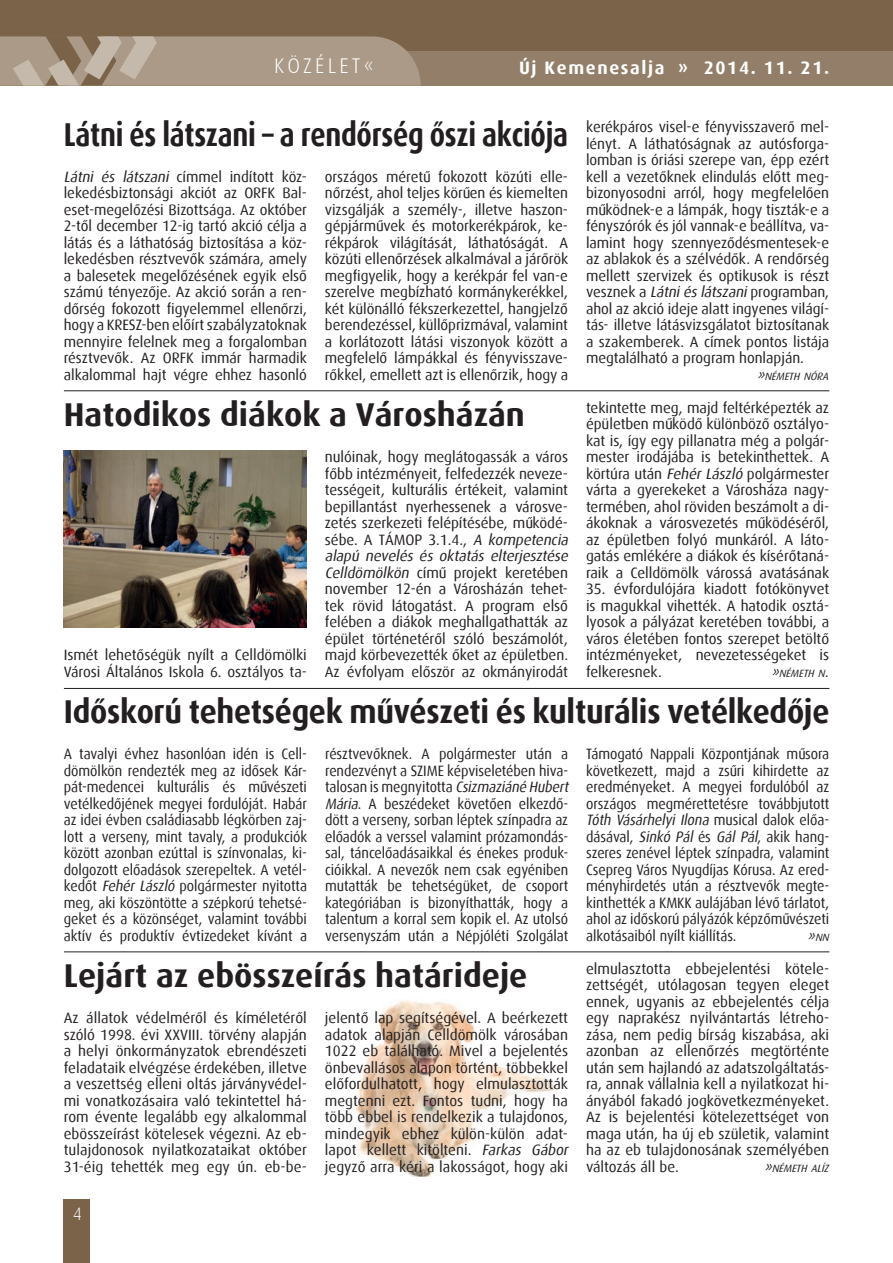
<style>
.page{position:relative;width:893px;height:1263px;background:#fff}
.page>*{position:absolute;margin:0;border:0;box-sizing:border-box;transform-origin:0 0}
.t1{font:700 33px "Dax";letter-spacing:-.01em;color:#231f20}
.t2{font:700 33px "Dax";letter-spacing:-.01em;color:#231f20;scale:.94 1}
.t3{font:700 33px "Dax";letter-spacing:-.01em;color:#231f20;scale:.84 1}
.t4{font:300 21.3px "Dax";letter-spacing:.15em;color:#fff}
.t5{font:700 18px "Dax";letter-spacing:.09em;color:#fff}
.t6{font:300 18px "Dax";color:#fff}
.t7{font:15px/16.5px "Dax";letter-spacing:-.005em;color:#231f20;text-align:justify}
.t8{font:15px/16.5px "Dax";letter-spacing:-.005em;color:#231f20;text-align:justify;scale:.94 1}
.t9{font:italic 10.5px "Dax";color:#231f20}
.s1{font-style:italic}
.s2{font-size:15px}
</style>
<div class="page">
<div style="left:0;top:0;width:893px;height:85px;background:#7b6349"></div>
<div style="left:0;top:52px;width:893px;height:34px;background:#937f69"></div>
<div style="left:64px;top:1199px;width:26px;height:64px;background:#7b6349"></div>
<svg style="left:0;top:36px;width:421px;height:50px;background:#a99885"></svg>
<img style="left:355px;top:1000px;width:200px;height:176px">
<img style="left:64px;top:450px;width:243px;height:177px">
<hr style="left:64px;top:390px;width:765px;height:1px;background:#231f20">
<hr style="left:64px;top:688px;width:765px;height:1px;background:#231f20">
<hr style="left:64px;top:951px;width:765px;height:1px;background:#231f20">
<h2 class="t4" style="left:274px;top:54px;width:102px">KÖZÉLET«</h2>
<p class="t5" style="left:519px;top:58px;width:311px">Új Kemenesalja » 2014. 11. 21.</p>
<h1 class="t3" style="left:64px;top:115px;width:602px">Látni és látszani – a rendőrség őszi akciója</h1>
<p class="t7" style="left:64px;top:168px;width:245px"><span class="s1">Látni és látszani</span> címmel indított köz&shy;lekedésbiztonsági akciót az ORFK Bal&shy;eset-megelőzési Bizottsága. Az október 2-től december 12-ig tartó akció célja a látás és a láthatóság biztosítása a köz&shy;lekedésben résztvevők számára, amely a balesetek megelőzésének egyik első számú tényezője. Az akció során a ren&shy;dőrség fokozott figyelemmel ellenőrzi, hogy a KRESZ-ben előírt szabályzatoknak mennyire felelnek meg a forgalomban résztvevők. Az ORFK immár harmadik alkalommal hajt végre ehhez hasonló</p>
<p class="t7" style="left:325px;top:168px;width:245px">országos méretű fokozott közúti elle&shy;nőrzést, ahol teljes körűen és kiemelten vizsgálják a személy-, illetve haszon&shy;gépjárművek és motorkerékpárok, ke&shy;rékpárok világítását, láthatóságát. A közúti ellenőrzések alkalmával a járőrök megfigyelik, hogy a kerékpár fel van-e szerelve megbízható kormánykerékkel, két különálló fékszerkezettel, hangjelző berendezéssel, küllőprizmával, valamint a korlátozott látási viszonyok között a megfelelő lámpákkal és fényvisszave&shy;rőkkel, emellett azt is ellenőrzik, hogy a</p>
<h1 class="t1" style="left:64px;top:396px;width:463px">Hatodikos diákok a Városházán</h1>
<p class="t7" style="left:64px;top:647px;width:245px">Ismét lehetőségük nyílt a Celldömölki<br>Városi Általános Iskola 6. osztályos ta-</p>
<p class="t7" style="left:325px;top:449px;width:248px;text-align:left">nulóinak, hogy meglátogassák a város főbb intézményeit, felfedezzék neveze&shy;tességeit, kulturális értékeit, valamint bepillantást nyerhessenek a városve&shy;zetés szerkezeti felépítésébe, működé&shy;sébe. A TÁMOP 3.1.4., <span class="s1">A kompetencia alapú nevelés és oktatás elterjesztése Celldömölkön</span> című projekt keretében november 12-én a Városházán tehet&shy;tek rövid látogatást. A program első felében a diákok meghallgathatták az épület történetéről szóló beszámolót, majd körbevezették őket az épületben.<br>Az évfolyam először az okmányirodát</p>
<p class="t7" style="left:586px;top:119px;width:245px">kerékpáros visel-e fényvisszaverő mel&shy;lényt. A láthatóságnak az autósforga&shy;lomban is óriási szerepe van, épp ezért kell a vezetőknek elindulás előtt meg&shy;bizonyosodni arról, hogy megfelelően működnek-e a lámpák, hogy tiszták-e a fényszórók és jól vannak-e beállítva, va&shy;lamint hogy szennyeződésmentesek-e az ablakok és a szélvédők. A rendőrség mellett szervizek és optikusok is részt vesznek a <span class="s1">Látniés látszani</span>programban, ahol az akció ideje alatt ingyenes világí&shy;tás- illetve látásvizsgálatot biztosítanak a szakemberek. A címek pontos listája megtalálható a program honlapján.</p>
<p class="t9" style="left:757px;top:370px;width:76px"><span class="s2">»</span>NÉMETH NÓRA</p>
<p class="t7" style="left:586px;top:399px;width:245px">tekintette meg, majd feltérképezték az épületben működő különböző osztályo&shy;kat is, így egy pillanatra még a polgár&shy;mester irodájába is betekinthettek. A körtúra után <span class="s1">Fehér László</span> polgármester várta a gyerekeket a Városháza nagy&shy;termében, ahol röviden beszámolt a di&shy;ákoknak a városvezetés működéséről, az épületben folyó munkáról. A láto&shy;gatás emlékére a diákok és kísérőtaná&shy;raik a Celldömölk várossá avatásának</p>
<p class="t7" style="left:586px;top:581px;width:245px">35. évfordulójára kiadott fotókönyvet is magukkal vihették. A hatodik osztá&shy;lyosok a pályázat keretében további, a város életében fontos szerepet betöltő intézményeket, nevezetességeket is felkeresnek.</p>
<p class="t9" style="left:771px;top:667px;width:63px"><span class="s2">»</span>NÉMETH N<span class="s2">.</span></p>
<h1 class="t2" style="left:64px;top:693px;width:816px">Időskorú tehetségek művészeti és kulturális vetélkedője</h1>
<p class="t8" style="left:64px;top:746px;width:260px">A tavalyi évhez hasonlóan idén is Cell&shy;dömölkön rendezték meg az idősek Kár&shy;pát-medencei kulturális és művészeti vetélkedőjének megyei fordulóját. Habár az idei évben családiasabb légkörben zaj&shy;lott a verseny, mint tavaly, a produkciók között azonban ezúttal is színvonalas, ki&shy;dolgozott előadások szerepeltek. A vetél&shy;kedőt <span class="s1">Fehér László</span> polgármester nyitotta meg, aki köszöntötte a szépkorú tehetsé&shy;geket és a közönséget, valamint további aktív és produktív évtizedeket kívánt a</p>
<p class="t8" style="left:325px;top:746px;width:263px;text-align:left">résztvevőknek. A polgármester után a rendezvényt a SZIME képviseletében hiva&shy;talosan is megnyitotta <span class="s1">Csizmaziáné Hubert Mária</span>. A beszédeket követően elkezdő&shy;dött a verseny, sorban léptek színpadra az előadók a verssel valamint prózamondás&shy;sal, táncelőadásaikkal és énekes produk&shy;cióikkal. A nevezők nem csak egyéniben mutatták be tehetségüket, de csoport kategóriában is bizonyíthatták, hogy a talentum a korral sem kopik el. Az utolsó versenyszám után a Népjóléti Szolgálat</p>
<p class="t8" style="left:586px;top:746px;width:260px">Támogató Nappali Központjának műsora következett, majd a zsűri kihirdette az eredményeket. A megyei fordulóból az országos megmérettetésre továbbjutott <span class="s1">Tóth Vásárhelyi Ilona</span> m u s i c a l d a l o k e l ő a - dásával, <span class="s1">Sinkó Pál</span> és <span class="s1">Gál Pál</span>, akik hang&shy;szeres zenével léptek színpadra, valamint Csepreg Város Nyugdíjas Kórusa. Az ered&shy;ményhirdetés után a résztvevők megte&shy;kinthették a KMKK aulájában lévő tárlatot, ahol az időskorú pályázók képzőművészeti alkotásaiból nyílt kiállítás.</p>
<p class="t9" style="left:807px;top:931px;width:26px"><span class="s2">»</span>NN</p>
<h1 class="t1" style="left:64px;top:957px;width:465px">Lejárt az ebösszeírás határideje</h1>
<p class="t7" style="left:64px;top:1010px;width:245px">Az állatok védelméről és kíméletéről szóló 1998. évi XXVIII. törvény alapján a helyi önkormányzatok ebrendészeti feladataik elvégzése érdekében, illetve a veszettség elleni oltás járványvédel&shy;mi vonatkozásaira való tekintettel há&shy;rom évente legalább egy alkalommal ebösszeírást kötelesek végezni. Az eb&shy;tulajdonosok nyilatkozataikat október 31-éig tehették meg egy ún. eb-be-</p>
<p class="t7" style="left:325px;top:1010px;width:248px;text-align:left">jelentő lap segítségével. A beérkezett adatok alapján Celldömölk városában 1022 eb található. Mivel a bejelentés önbevallásos alapon történt, többekkel előfordulhatott, hogy elmulasztották megtenni ezt. Fontos tudni, hogy ha több ebbel is rendelkezik a tulajdonos, mindegyik ebhez külön-külön adat&shy;lapot kellett kitölteni. <span class="s1">Farkas Gábor </span>jegyző arra kéri a lakosságot, hogy aki</p>
<p class="t6" style="left:73px;top:1203px;width:11px">4</p>
<p class="t7" style="left:586px;top:960px;width:245px">elmulasztotta ebbejelentési kötele&shy;zettségét, utólagosan tegyen eleget ennek, ugyanis az ebbejelentés célja egy naprakész nyilvántartás létreho&shy;zása, nem pedig bírság kiszabása, aki azonban az ellenőrzés megtörténte után sem hajlandó az adatszolgáltatás&shy;ra, annak vállalnia kell a nyilatkozat hi&shy;ányából fakadó jogkövetkezményeket.<br>Az is bejelentési kötelezettséget von maga után, ha új eb születik, valamint ha az eb tulajdonosának személyében változás áll be.</p>
<p class="t9" style="left:764px;top:1162px;width:69px"><span class="s2">»</span>NÉMETH ALÍZ</p>
</div>
